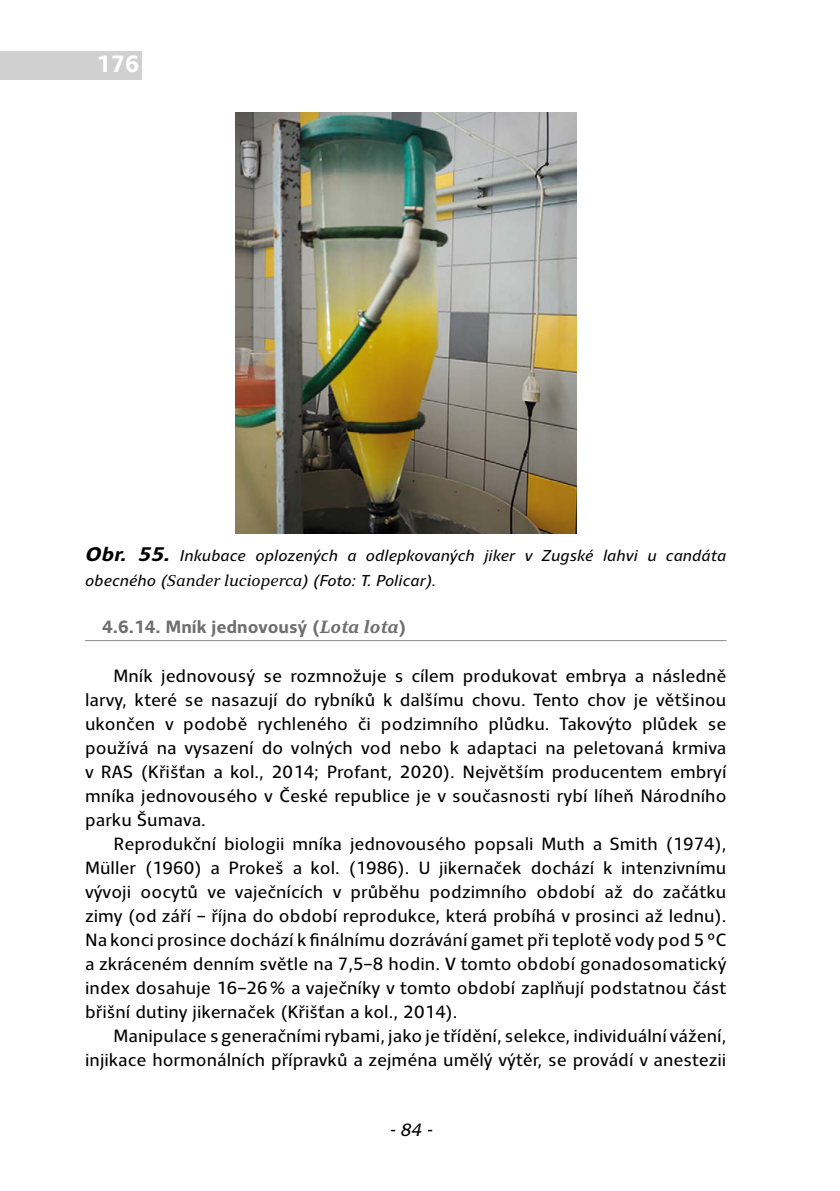
<style>
.page{position:relative;width:840px;height:1191px;background:#fff}
.page>*{position:absolute;margin:0;border:0;box-sizing:border-box;transform-origin:0 0}
.t1{font:700 24px "Clara Sans";color:#fff}
.t2{font:18px/24px "Clara Sans";color:#000;text-align:justify}
.t3{font:700 18px "Clara Sans";color:#706f6f}
.t4{font:italic 18px "Clara Sans";color:#000}
.t5{font:italic 16px/24px "Clara Sans";color:#000}
.s1{font-weight:700;font-size:20px}
.s2{font-family:"Clara Serif"}
.s3{font-family:"Clara Serif";font-style:italic}
</style>
<div class="page">
<div style="left:0;top:51px;width:142px;height:28px;background:#d0d0d0"></div>
<hr style="left:85px;top:640px;width:641px;height:1px;background:#878787">
<img style="left:235px;top:112px;width:340px;height:421px">
<h1 class="t1" style="left:97px;top:51px;width:44px">176</h1>
<p class="t5" style="left:85px;top:544px;width:642px"><span class="s1">Obr. 55.</span> Inkubace oplozených a odlepkovaných jiker v Zugské lahvi u candáta obecného (<span class="s2">Sander lucioperca</span>) (Foto: T. Policar).</p>
<p class="t3" style="left:102px;top:617px;width:306px">4.6.14. Mník jednovousý (<span class="s3">Lota lota</span>)</p>
<p class="t2" style="left:85px;top:664px;width:642px;text-indent:28px">Mník jednovousý se rozmnožuje s cílem produkovat embrya a následně larvy, které se nasazují do rybníků k dalšímu chovu. Tento chov je většinou ukončen v podobě rychleného či podzimního plůdku. Takovýto plůdek se používá na vysazení do volných vod nebo k adaptaci na peletovaná krmiva v RAS (Křišťan a kol., 2014; Profant, 2020). Největším producentem embryí mníka jednovousého v České republice je v současnosti rybí líheň Národního parku Šumava.</p>
<p class="t2" style="left:85px;top:831px;width:642px;text-indent:28px">Reprodukční biologii mníka jednovousého popsali Muth a Smith (1974), Müller (1960) a Prokeš a kol. (1986). U jikernaček dochází k intenzivnímu vývoji oocytů ve vaječnících v průběhu podzimního období až do začátku zimy (od září – října do období reprodukce, která probíhá v prosinci až lednu).<br>Na konci prosince dochází k finálnímu dozrávání gamet při teplotě vody pod 5 °C a zkráceném denním světle na 7,5–8 hodin. V tomto období gonadosomatický index dosahuje 16–26% a vaječníky v tomto období zaplňují podstatnou část břišní dutiny jikernaček (Křišťan a kol., 2014).</p>
<p class="t2" style="left:85px;top:1023px;width:642px;text-align:right">Manipulace s generačními rybami, jako je třídění, selekce, individuální vážení, injikace hormonálních přípravků a zejména umělý výtěr, se provádí v anestezii</p>
<p class="t4" style="left:390px;top:1120px;width:44px">- 84 -</p>
</div>
